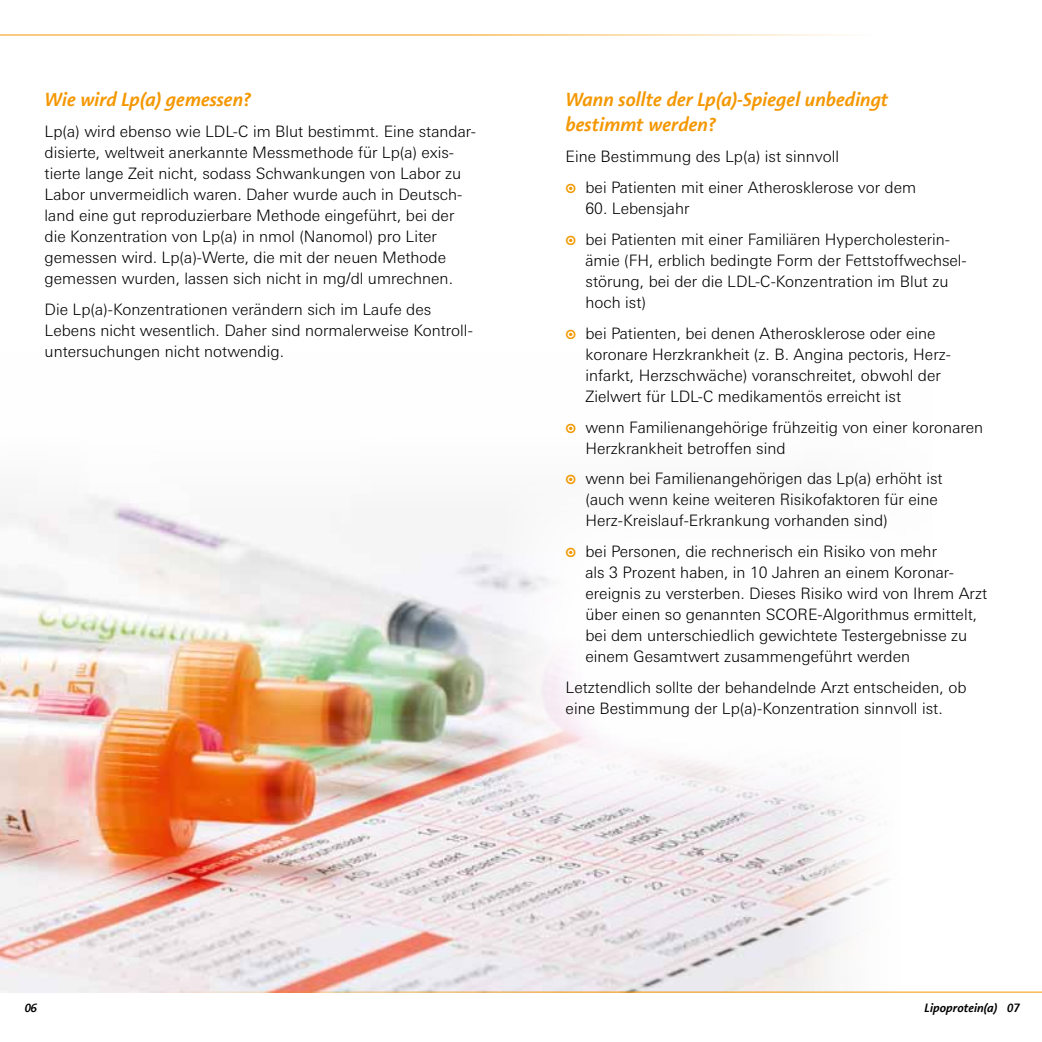
<style>
.page{position:relative;width:1042px;height:1042px;background:#fff}
.page>*{position:absolute;margin:0;border:0;box-sizing:border-box;transform-origin:0 0}
.t1{font:italic 600 19.25px/24.5px "Aroma No 2 LT Com";color:#f49700}
.t2{font:300 15.75px/21px "LT Univers Basic";color:#000}
.t3{font:italic 600 12.25px "Aroma No 2 LT Com";color:#000}
.s1{font-family:"Ginger Regular Expert";font-weight:400;color:#f49800}
</style>
<div class="page">
<img style="left:0;top:496px;width:761px;height:496px">
<hr style="left:146px;top:992px;width:896px;height:1px;background:#f49800">
<hr style="left:0;top:35px;width:877px;height:1px;background:#f49800">
<svg style="left:500px;top:496px;width:49px;height:318px;fill:#f6f4f6"></svg>
<svg style="left:549px;top:496px;width:339px;height:494px"></svg>
<p class="t1" style="left:45px;top:87px;width:208px">Wie wird Lp(a) gemessen?</p>
<p class="t2" style="left:45px;top:121px;width:433px">Lp(a) wird ebenso wie LDL-C im Blut bestimmt. Eine standar&shy;disierte, weltweit anerkannte Messmethode für Lp(a) exis&shy;tierte lange Zeit nicht, sodass Schwankungen von Labor zu Labor unvermeidlich waren. Daher wurde auch in Deutsch&shy;land eine gut reproduzierbare Methode eingeführt, bei der die Konzentration von Lp(a) in nmol (Nanomol) pro Liter gemessen wird. Lp(a)-Werte, die mit der neuen Methode gemessen wurden, lassen sich nicht in mg/dl umrechnen.</p>
<p class="t2" style="left:45px;top:299px;width:430px">Die Lp(a)-Konzentrationen verändern sich im Laufe des<br>Lebens nicht wesentlich. Daher sind normalerweise Kontroll&shy;untersuchungen nicht notwendig.</p>
<p class="t1" style="left:566px;top:87px;width:324px">Wann sollte der Lp(a)-Spiegel unbedingt bestimmt werden?</p>
<p class="t2" style="left:566px;top:141px;width:352px;line-height:31px">Eine Bestimmung des Lp(a) ist sinnvoll<br><span class="s1">a</span> bei Patienten mit einer Atherosklerose vor dem</p>
<p class="t2" style="left:566px;top:192px;width:386px;line-height:31px;text-indent:20px">60. Lebensjahr<br><span class="s1">a</span> bei Patienten mit einer Familiären Hypercholesterin-</p>
<p class="t2" style="left:585px;top:249px;width:383px">ämie (FH, erblich bedingte Form der Fettstoffwechsel&shy;störung, bei der die LDL-C-Konzentration im Blut zu hoch ist)</p>
<p class="t2" style="left:585px;top:322px;width:367px;text-indent:-20px"><span class="s1">a</span> bei Patienten, bei denen Atherosklerose oder eine koronare Herzkrankheit (z. B. Angina pectoris, Herz&shy;infarkt, Herzschwäche) voranschreitet, obwohl der Zielwert für LDL-C medikamentös erreicht ist</p>
<p class="t2" style="left:585px;top:416px;width:399px;text-indent:-20px"><span class="s1">a</span> wenn Familienangehörige frühzeitig von einer koronaren<br>Herzkrankheit betroffen sind</p>
<p class="t2" style="left:585px;top:468px;width:359px;text-indent:-20px"><span class="s1">a</span> wenn bei Familienangehörigen das Lp(a) erhöht ist (auch wenn keine weiteren Risikofaktoren für eine<br>Herz-Kreislauf-Erkrankung vorhanden sind)</p>
<p class="t2" style="left:585px;top:541px;width:403px;text-indent:-20px"><span class="s1">a</span> bei Personen, die rechnerisch ein Risiko von mehr<br>als 3 Prozent haben, in 10 Jahren an einem Koronar&shy;ereignis zu versterben. Dieses Risiko wird von Ihrem Arzt über einen so genannten SCORE-Algorithmus ermittelt, bei dem unterschiedlich gewichtete Testergebnisse zu einem Gesamtwert zusammengeführt werden</p>
<p class="t2" style="left:566px;top:677px;width:402px">Letztendlich sollte der behandelnde Arzt entscheiden, ob eine Bestimmung der Lp(a)-Konzentration sinnvoll ist.</p>
<p class="t3" style="left:25px;top:999px;width:14px">06</p>
<p class="t3" style="left:924px;top:999px;width:96px">Lipoprotein(a) 07</p>
</div>
